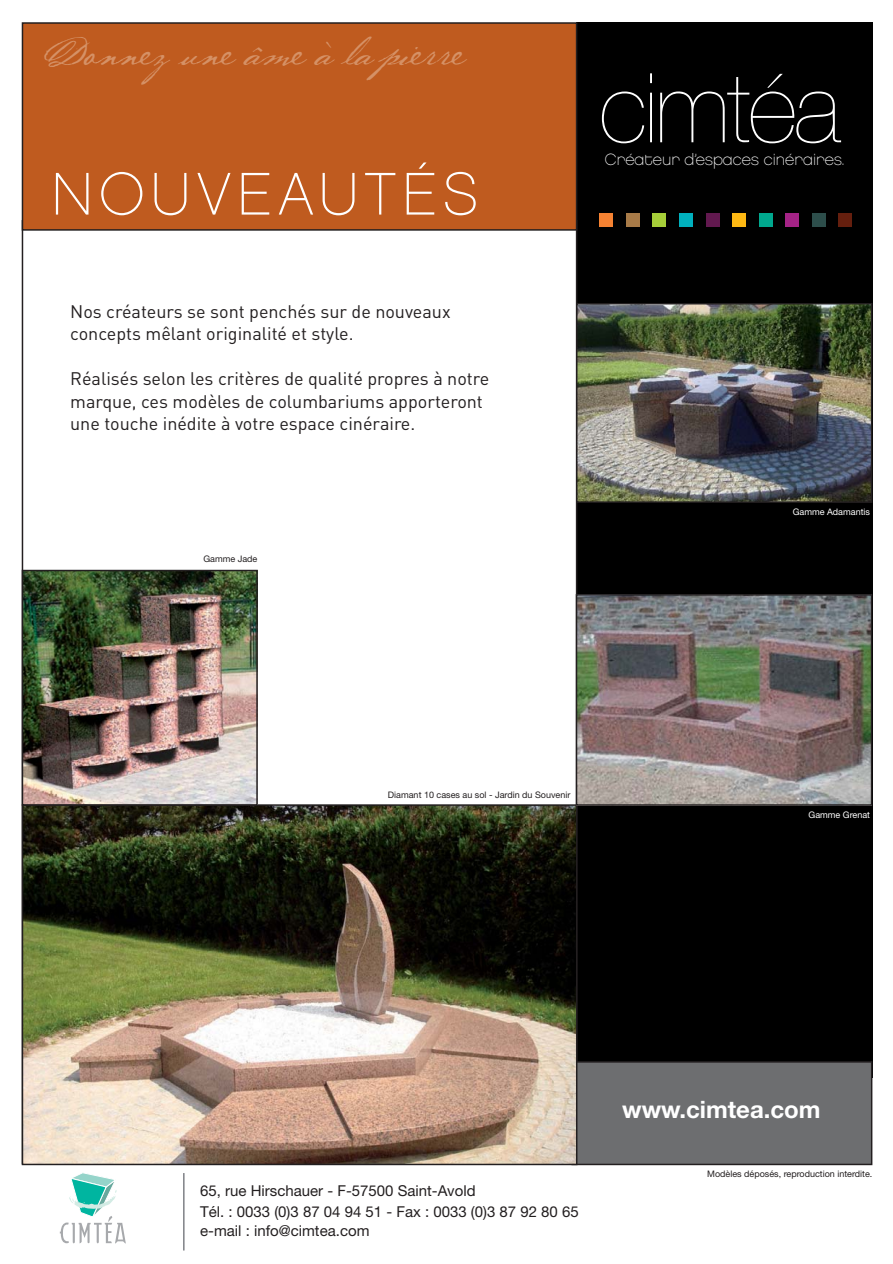
<style>
.page{position:relative;width:893px;height:1264px;background:#fff}
.page>*{position:absolute;margin:0;border:0;box-sizing:border-box;transform-origin:0 0}
.t1{font:200 96.45px "Helvetica Neue";letter-spacing:-.025em;color:#fff}
.t2{font:60px "Chalet Paris Nineteen Eighty";letter-spacing:.1em;color:#fff}
.t3{font:30px "Baker Script";letter-spacing:-.14em;color:#d59166}
.t4{font:700 24px "Helvetica Neue";color:#fff}
.t5{font:18px/22.5px "DIN";color:#231f20}
.t6{font:16.2px "Chalet Paris Nineteen Eighty";color:#fff}
.t7{font:15px/21px "Helvetica Neue";color:#231f20}
.t8{font:9px "Helvetica Neue";color:#231f20}
.t9{font:9px "Helvetica Neue";color:#fff}
</style>
<div class="page">
<div style="left:576px;top:22px;width:296px;height:1056px;background:#000"></div>
<div style="left:572px;top:1062px;width:299px;height:102px;background:#6d6e70"></div>
<div style="left:571px;top:1061px;width:301px;height:104px;border:2px solid #231f20"></div>
<img style="left:25px;top:807px;width:549px;height:355px">
<div style="left:22px;top:804px;width:555px;height:361px;border:2px solid #231f20"></div>
<div style="left:22px;top:23px;width:554px;height:207px;background:#bf5b1f"></div>
<div style="left:22px;top:22px;width:555px;height:209px;border:2px solid #231f20"></div>
<hr style="left:183px;top:1173px;width:2px;height:77px;background:#808287">
<div style="left:599px;top:213px;width:14px;height:14px;background:#f58232"></div>
<div style="left:626px;top:213px;width:13px;height:14px;background:#a87b48"></div>
<div style="left:652px;top:213px;width:14px;height:14px;background:#a6ce39"></div>
<div style="left:679px;top:213px;width:13px;height:14px;background:#00b0bd"></div>
<div style="left:706px;top:213px;width:13px;height:14px;background:#62194f"></div>
<div style="left:732px;top:213px;width:13px;height:14px;background:#fdb813"></div>
<div style="left:759px;top:213px;width:13px;height:14px;background:#00a88e"></div>
<div style="left:785px;top:213px;width:13px;height:14px;background:#a42386"></div>
<div style="left:812px;top:213px;width:13px;height:14px;background:#2d4e4b"></div>
<div style="left:838px;top:213px;width:14px;height:14px;background:#651f0e"></div>
<svg style="left:60px;top:1173px;width:66px;height:70px"></svg>
<img style="left:25px;top:573px;width:230px;height:229px">
<div style="left:22px;top:570px;width:236px;height:235px;border:2px solid #231f20"></div>
<img style="left:579px;top:306px;width:290px;height:194px">
<div style="left:576px;top:303px;width:296px;height:200px;border:2px solid #231f20"></div>
<img style="left:579px;top:597px;width:290px;height:205px">
<div style="left:576px;top:594px;width:296px;height:211px;border:2px solid #231f20"></div>
<h3 class="t3" style="left:50px;top:37px;width:413px">Donne zune â me à la pier re</h3>
<h2 class="t2" style="left:51px;top:170px;width:429px">NOUVEAUTÉS</h2>
<p class="t5" style="left:70px;top:302px;width:382px">Nos créateurs se sont penchés sur de nouveaux concepts mêlant originalité et style.</p>
<p class="t5" style="left:70px;top:370px;width:421px">Réalisés selon les critères de qualité propres à notre marque, ces modèles de columbariums apporteront une touche inédite à votre espace cinéraire.</p>
<p class="t8" style="left:203px;top:554px;width:56px">Gamme Jade</p>
<h1 class="t1" style="left:599px;top:73px;width:243px">cimtéa</h1>
<p class="t6" style="left:605px;top:153px;width:241px">Créateur d’espaces cinéraires.</p>
<p class="t9" style="left:792px;top:506px;width:79px">Gamme Adamantis</p>
<p class="t8" style="left:388px;top:789px;width:184px">Diamant 10 cases au sol - Jardin du Souvenir</p>
<p class="t9" style="left:808px;top:809px;width:63px">Gamme Grenat</p>
<p class="t7" style="left:200px;top:1180px;width:380px">65, rue Hirschauer - F-57500 Saint-Avold<br>Tél. : 0033 (0)3 87 04 94 51 - Fax : 0033 (0)3 87 92 80 65</p>
<p class="t7" style="left:200px;top:1220px;width:171px">e-mail : info@cimtea.com</p>
<h3 class="t4" style="left:622px;top:1101px;width:200px">www.cimtea.com</h3>
<p class="t8" style="left:707px;top:1168px;width:167px">Modèles déposés, reproduction interdite.</p>
</div>
